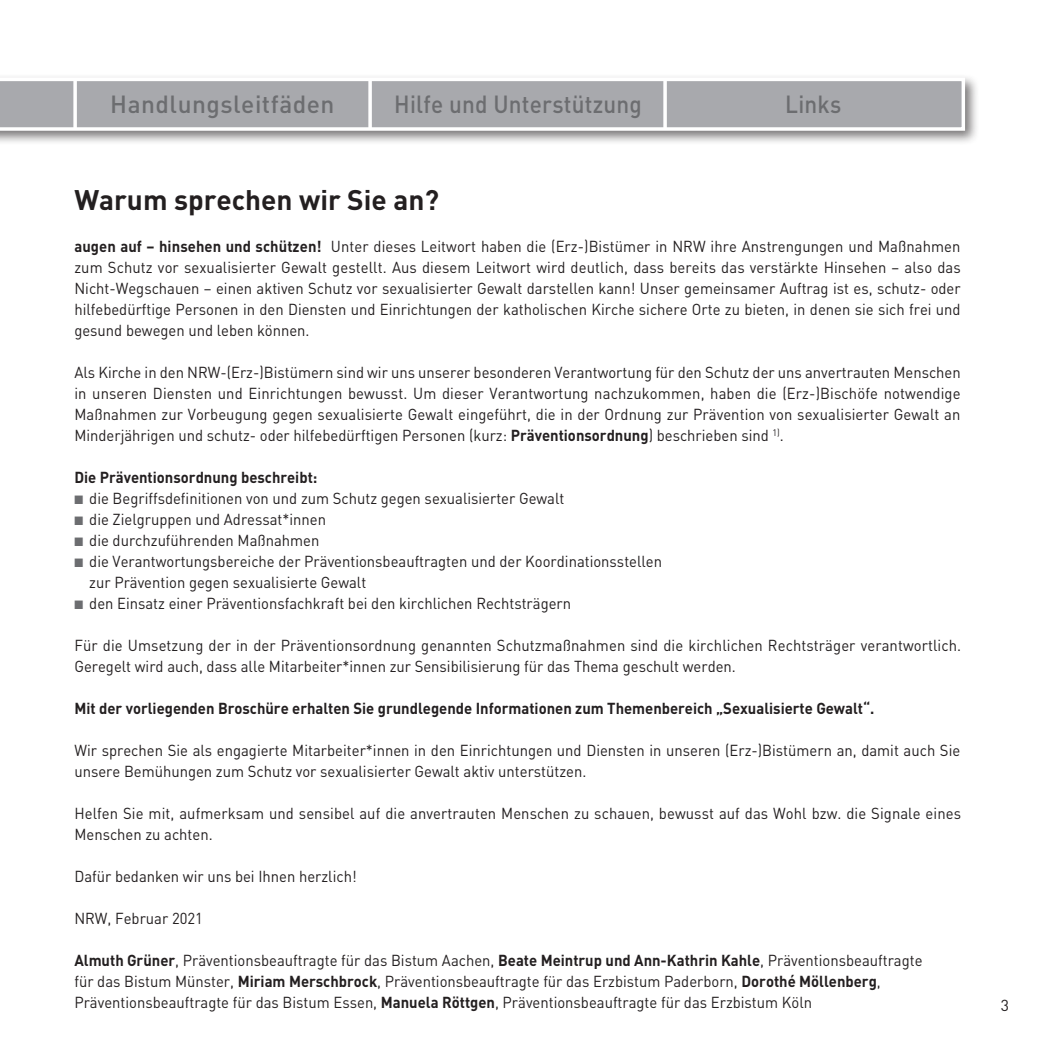
<style>
.page{position:relative;width:1042px;height:1042px;background:#fff}
.page>*{position:absolute;margin:0;border:0;box-sizing:border-box;transform-origin:0 0}
.t1{font:700 28px "DIN Pro";color:#231f20}
.t2{font:500 24.5px "DIN Pro";letter-spacing:.01em;color:#6c6d70;scale:.92 1}
.t3{font:500 24.5px "DIN Pro";letter-spacing:.01em;color:#6c6d70}
.t4{font:15.75px/21px "DIN Pro";color:#231f20;scale:.94 1}
.t5{font:700 15.75px "DIN Pro";color:#231f20;scale:.94 1}
.t6{font:15.75px "DIN Pro";color:#231f20}
.s1{font-weight:700}
.s2{color:#6c6d70}
</style>
<div class="page">
<div style="left:0;top:73px;width:979px;height:73px;background:#231f20;opacity:.6"></div>
<svg style="left:0;top:78px;width:965px;height:53px;background:#b3b3b7"></svg>
<svg style="left:663px;top:79px;width:4px;height:50px"></svg>
<svg style="left:368px;top:79px;width:4px;height:50px"></svg>
<svg style="left:73px;top:79px;width:4px;height:50px"></svg>
<h2 class="t3" style="left:110px;top:87px;width:226px">Handlungsleitfäden</h2>
<h2 class="t2" style="left:394px;top:87px;width:271px">Hilfe und Unterstützung</h2>
<h2 class="t2" style="left:785px;top:87px;width:63px">Links</h2>
<h1 class="t1" style="left:74px;top:181px;width:366px">Warum sprechen wir Sie an?</h1>
<p class="t4" style="left:74px;top:235px;width:944px;text-align:justify"><span class="s1">augen auf – hinsehen und schützen!</span> Unter dieses Leitwort haben die (Erz-)Bistümer in NRW ihre Anstrengungen und Maßnahmen zum Schutz vor sexualisierter Gewalt gestellt. Aus diesem Leitwort wird deutlich, dass bereits das verstärkte Hinsehen – also das Nicht-Wegschauen – einen aktiven Schutz vor sexualisierter Gewalt darstellen kann! Unser gemeinsamer Auftrag ist es, schutz- oder hilfebedürftige Personen in den Diensten und Einrichtungen der katholischen Kirche sichere Orte zu bieten, in denen sie sich frei und gesund bewegen und leben können.</p>
<p class="t4" style="left:74px;top:361px;width:944px;text-align:justify">Als Kirche in den NRW-(Erz-)Bistümern sind wir uns unserer besonderen Verantwortung für den Schutz der uns anvertrauten Menschen in unseren Diensten und Einrichtungen bewusst. Um dieser Verantwortung nachzukommen, haben die (Erz-)Bischöfe notwendige Maßnahmen zur Vorbeugung gegen sexualisierte Gewalt eingeführt, die in der Ordnung zur Prävention von sexualisierter Gewalt an Minderjährigen und schutz- oder hilfebedürftigen Personen (kurz: <span class="s1">Präventionsordnung</span>) beschrieben sind <sup>1)</sup>.</p>
<p class="t5" style="left:74px;top:467px;width:260px">Die Präventionsordnung beschreibt:</p>
<p class="t4" style="left:74px;top:487px;width:523px"><span class="s2">■</span> die Begriffsdefinitionen von und zum Schutz gegen sexualisierter Gewalt</p>
<p class="t4" style="left:74px;top:508px;width:269px"><span class="s2">■</span> die Zielgruppen und Adressat*innen</p>
<p class="t4" style="left:74px;top:529px;width:262px"><span class="s2">■</span> die durchzuführenden Maßnahmen</p>
<p class="t4" style="left:89px;top:550px;width:611px;text-indent:-15px"><span class="s2">■</span> die Verantwortungsbereiche der Präventionsbeauftragten und der Koordinationsstellen zur Prävention gegen sexualisierte Gewalt</p>
<p class="t4" style="left:74px;top:592px;width:530px"><span class="s2">■</span> den Einsatz einer Präventionsfachkraft bei den kirchlichen Rechtsträgern</p>
<p class="t4" style="left:74px;top:634px;width:945px">Für die Umsetzung der in der Präventionsordnung genannten Schutzmaßnahmen sind die kirchlichen Rechtsträger verantwortlich.<br>Geregelt wird auch, dass alle Mitarbeiter*innen zur Sensibilisierung für das Thema geschult werden.</p>
<p class="t5" style="left:74px;top:698px;width:852px">Mit der vorliegenden Broschüre erhalten Sie grundlegende Informationen zum Themenbereich „Sexualisierte Gewalt“.</p>
<p class="t4" style="left:74px;top:739px;width:944px">Wir sprechen Sie als engagierte Mitarbeiter*innen in den Einrichtungen und Diensten in unseren (Erz-)Bistümern an, damit auch Sie unsere Bemühungen zum Schutz vor sexualisierter Gewalt aktiv unterstützen.</p>
<p class="t4" style="left:74px;top:802px;width:944px">Helfen Sie mit, aufmerksam und sensibel auf die anvertrauten Menschen zu schauen, bewusst auf das Wohl bzw. die Signale eines<br>Menschen zu achten.</p>
<p class="t4" style="left:74px;top:865px;width:302px">Dafür bedanken wir uns bei Ihnen herzlich!</p>
<p class="t4" style="left:74px;top:907px;width:138px">NRW, Februar 2021</p>
<p class="t4" style="left:74px;top:949px;width:904px"><span class="s1">Almuth Grüner</span>, Präventionsbeauftragte für das Bistum Aachen, <span class="s1">Beate Meintrup und Ann-Kathrin Kahle</span>, Präventionsbeauftragte für das Bistum Münster, <span class="s1">Miriam Merschbrock</span>, Präventionsbeauftragte für das Erzbistum Paderborn, <span class="s1">Dorothé Möllenberg</span>,<br>Präventionsbeauftragte für das Bistum Essen, <span class="s1">Manuela Röttgen</span>, Präventionsbeauftragte für das Erzbistum Köln</p>
<p class="t6" style="left:1000px;top:994px;width:10px">3</p>
</div>
